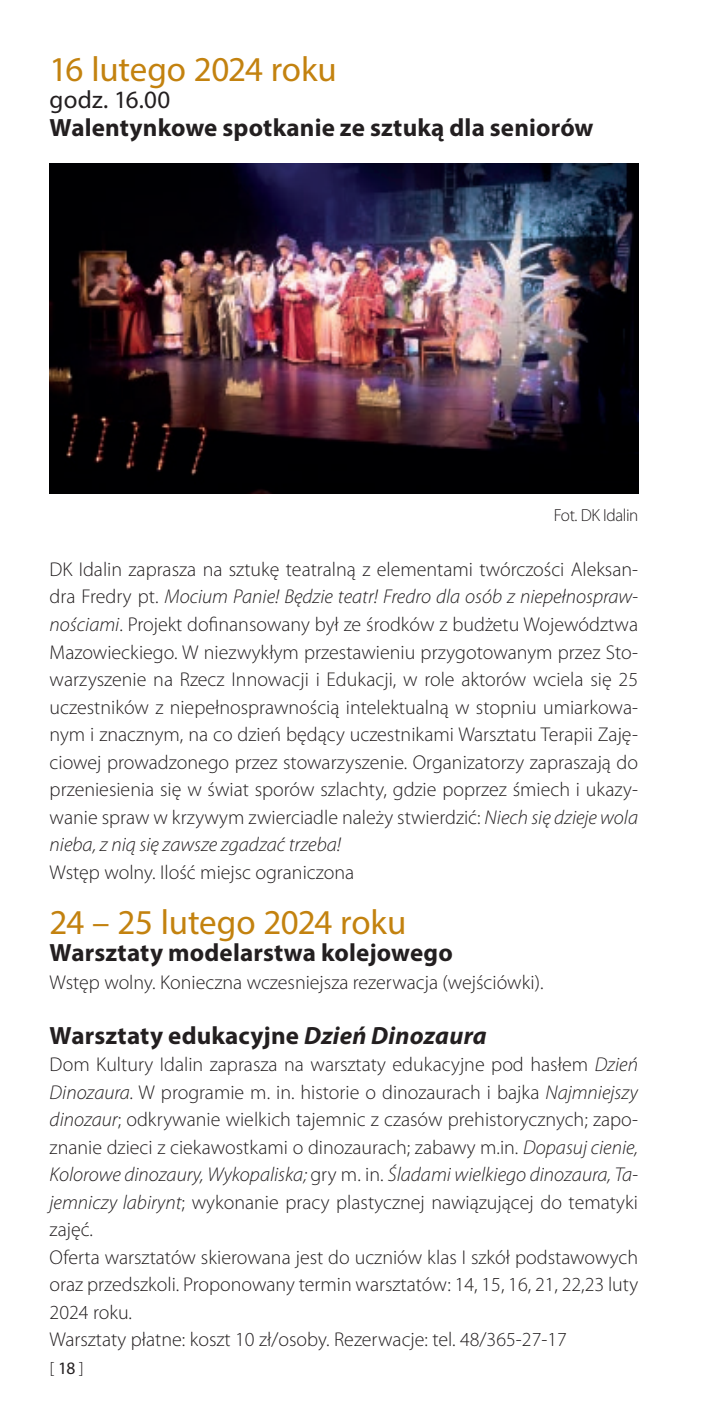
<style>
.page{position:relative;width:709px;height:1418px;background:#fff}
.page>*{position:absolute;margin:0;border:0;box-sizing:border-box;transform-origin:0 0}
.t1{font:35px "Myriad Pro";letter-spacing:-.005em;color:#c3820f}
.t2{font:700 25px "Myriad Pro";letter-spacing:.005em;color:#231f20}
.t3{font:25px "Myriad Pro";letter-spacing:.01em;color:#231f20}
.t4{font:300 20px/27.5px "Myriad Pro";color:#231f20;text-align:justify}
.t5{font:300 17.5px "Myriad Pro";letter-spacing:-.02em;color:#231f20}
.s1{font-style:italic}
.s2{font-weight:400}
</style>
<div class="page">
<img style="left:50px;top:163px;width:588px;height:330px">
<h1 class="t1" style="left:50px;top:47px;width:289px">16 lutego 2024 roku</h1>
<p class="t3" style="left:50px;top:84px;width:122px">godz. 16.00</p>
<p class="t2" style="left:50px;top:111px;width:545px">Walentynkowe spotkanie ze sztuką dla seniorów</p>
<p class="t5" style="left:554px;top:504px;width:86px">Fot. DK Idalin</p>
<p class="t4" style="left:50px;top:555px;width:590px">DK Idalin zaprasza na sztukę teatralną z elementami twórczości Aleksan&shy;dra Fredry pt. <span class="s1">Mocium Panie! Będzie teatr! Fredro dla osób z niepełnospraw&shy;nościami</span>. Projekt dofinansowany był ze środków z budżetu Województwa Mazowieckiego. W niezwykłym przestawieniu przygotowanym przez Sto&shy;warzyszenie na Rzecz Innowacji i Edukacji, w role aktorów wciela się 25 uczestników z niepełnosprawnością intelektualną w stopniu umiarkowa&shy;nym i znacznym, na co dzień będący uczestnikami Warsztatu Terapii Zaję&shy;ciowej prowadzonego przez stowarzyszenie. Organizatorzy zapraszają do przeniesienia się w świat sporów szlachty, gdzie poprzez śmiech i ukazy&shy;wanie spraw w krzywym zwierciadle należy stwierdzić: <span class="s1">Niech się dzieje wola nieba, z nią się zawsze zgadzać trzeba!</span></p>
<p class="t4" style="left:50px;top:858px;width:306px">Wstęp wolny. Ilość miejsc ograniczona</p>
<h1 class="t1" style="left:50px;top:900px;width:358px">24 – 25 lutego 2024 roku</h1>
<p class="t2" style="left:50px;top:936px;width:405px">Warsztaty modelarstwa kolejowego</p>
<p class="t4" style="left:50px;top:968px;width:495px">Wstęp wolny. Konieczna wczesniejsza rezerwacja (wejściówki).</p>
<p class="t2" style="left:50px;top:1019px;width:438px">Warsztaty edukacyjne <span class="s1">Dzień Dinozaura</span></p>
<p class="t4" style="left:50px;top:1050px;width:590px;text-align:left">Dom Kultury Idalin zaprasza na warsztaty edukacyjne pod hasłem <span class="s1">Dzień Dinozaura.</span> W programie m. in. historie o dinozaurach i bajka <span class="s1">Najmniejszy dinozaur</span>; odkrywanie wielkich tajemnic z czasów prehistorycznych; zapo&shy;znanie dzieci z ciekawostkami o dinozaurach; zabawy m.in. <span class="s1">Dopasuj cienie, Kolorowe dinozaury, Wykopaliska;</span> gry m. in. <span class="s1">Śladami wielkiego dinozaura, Ta&shy;jemniczy labirynt</span>; wykonanie pracy plastycznej nawiązującej do tematyki zajęć.<br>Oferta warsztatów skierowana jest do uczniów klas I szkół podstawowych oraz przedszkoli. Proponowany termin warsztatów: 14, 15, 16, 21, 22,23 luty 2024 roku.<br>Warsztaty płatne: koszt 10 zł/osoby. Rezerwacje: tel. 48/365-27-17</p>
<p class="t5" style="left:50px;top:1357px;width:36px">[ <span class="s2">18</span> ]</p>
</div>
